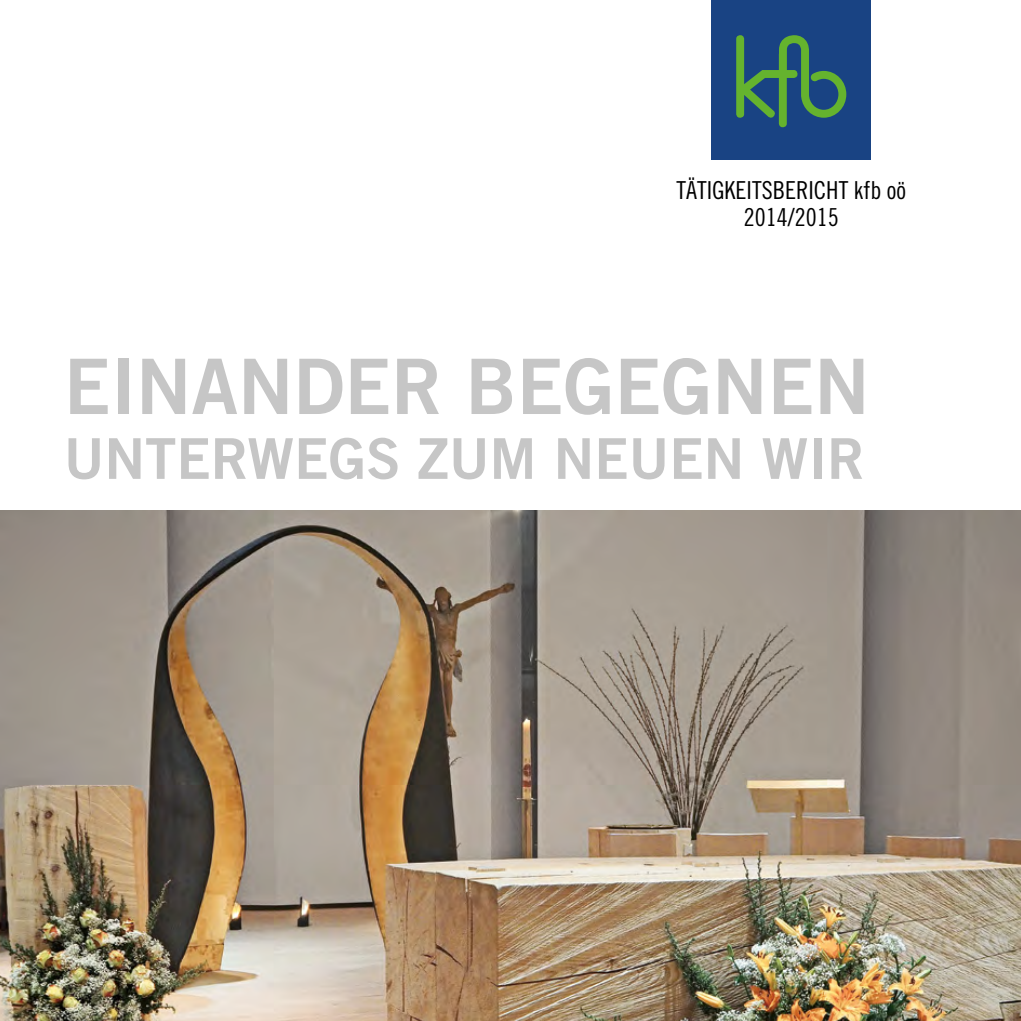
<style>
.page{position:relative;width:1021px;height:1021px;background:#fff}
.page>*{position:absolute;margin:0;border:0;box-sizing:border-box;transform-origin:0 0}
.t1{font:76.5px "Trade Gothic Bold Two";color:#c6c6c6}
.t2{font:56.25px "Trade Gothic Bold Two";color:#c6c6c6}
.t3{font:24.75px/27px "Trade Gothic Cond Eighteen";color:#000;text-align:center}
</style>
<div class="page">
<img style="left:1px;top:510px;width:1019px;height:510px">
<img style="left:0;top:510px;width:1px;height:510px">
<div style="left:711px;top:0;width:160px;height:159px;background:#194383"></div>
<svg style="left:736px;top:35px;width:110px;height:92px"></svg>
<p class="t3" style="left:676px;top:177px;width:231px">TÄTIGKEITSBERICHT kfb oö<br>2014/2015</p>
<h1 class="t1" style="left:64px;top:339px;width:807px">EINANDER BEGEGNEN</h1>
<h2 class="t2" style="left:64px;top:424px;width:802px">UNTERWEGS ZUM NEUEN WIR</h2>
</div>
